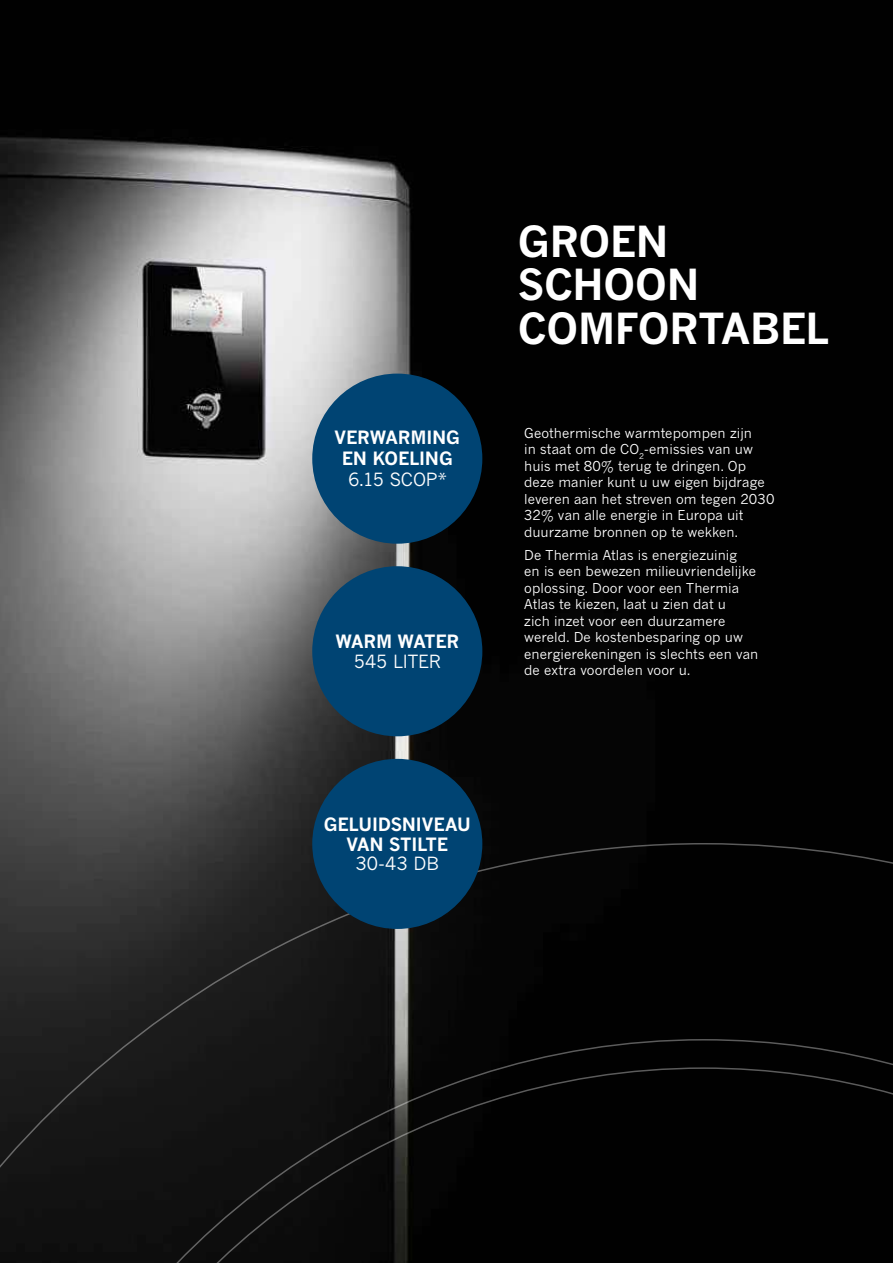
<style>
.page{position:relative;width:893px;height:1263px;background:#fff}
.page>*{position:absolute;margin:0;border:0;box-sizing:border-box;transform-origin:0 0}
.t1{font:700 42px/43.5px "News Gothic MT Pro";letter-spacing:-.01em;color:#fff}
.t2{font:700 18px/21px "News Gothic MT Pro";letter-spacing:-.015em;color:#fff;text-align:center}
.t3{font:18px "News Gothic MT Pro";letter-spacing:-.005em;color:#fff}
.t4{font:13.5px/16.5px "News Gothic MT Pro";letter-spacing:.005em;color:#fff}
</style>
<div class="page">
<img style="left:0;top:0;width:893px;height:842px">
<svg style="left:0;top:842px;width:893px;height:421px;background:#0e0e0e"></svg>
<div style="left:312px;top:374px;width:170px;height:170px;background:#004473;border-radius:50%"></div>
<div style="left:312px;top:566px;width:170px;height:170px;background:#004473;border-radius:50%"></div>
<div style="left:312px;top:759px;width:170px;height:170px;background:#004473;border-radius:50%"></div>
<h2 class="t2" style="left:335px;top:427px;width:127px">VERWARMING<br>EN KOELING</h2>
<h2 class="t3" style="left:348px;top:469px;width:100px">6.15 SCOP*</h2>
<h2 class="t2" style="left:335px;top:631px;width:125px">WARM WATER</h2>
<h2 class="t3" style="left:354px;top:650px;width:89px">545 LITER</h2>
<h1 class="t1" style="left:518px;top:219px;width:313px">GROEN<br>SCHOON<br>COMFORTABEL</h1>
<p class="t4" style="left:524px;top:424px;width:252px">Geothermische warmtepompen zijn<br>in staat om de CO<sub>2</sub>-emissies van uw huis met 80% terug te dringen. Op deze manier kunt u uw eigen bijdrage leveren aan het streven om tegen 2030<br>32% van alle energie in Europa uit duurzame bronnen op te wekken.</p>
<p class="t4" style="left:524px;top:546px;width:236px">De Thermia Atlas is energiezuinig<br>en is een bewezen milieuvriendelijke oplossing. Door voor een Thermia Atlas te kiezen, laat u zien dat u<br>zich inzet voor een duurzamere wereld. De kostenbesparing op uw energierekeningen is slechts een van de extra voordelen voor u.</p>
<h2 class="t2" style="left:324px;top:815px;width:148px;line-height:19.5px">GELUIDSNIVEAU<br>VAN STILTE</h2>
<h2 class="t3" style="left:356px;top:853px;width:85px">30-43 DB</h2>
</div>
